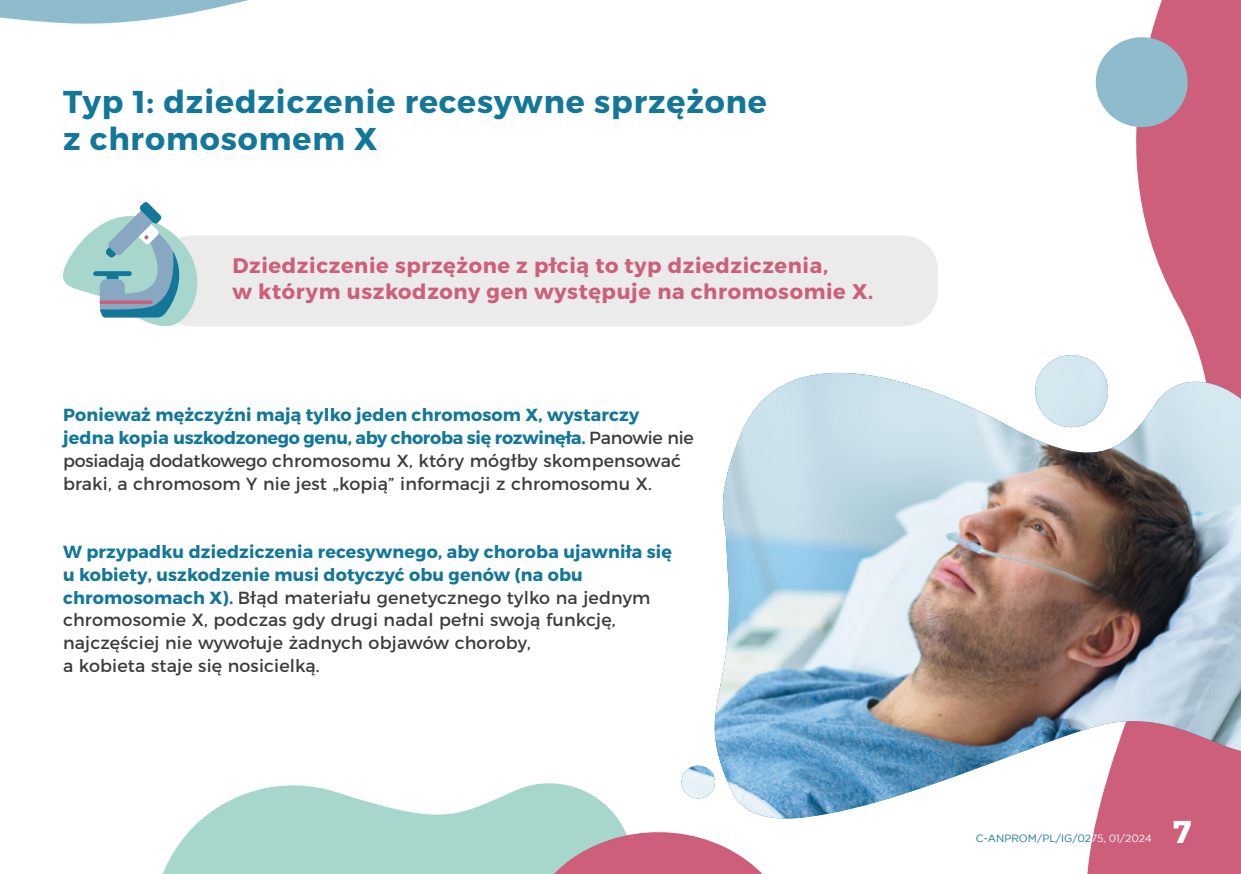
<style>
.page{position:relative;width:1241px;height:874px;background:#fff}
.page>*{position:absolute;margin:0;border:0;box-sizing:border-box;transform-origin:0 0}
.t1{font:700 31.5px/36.8px "Montserrat";letter-spacing:.03em;color:#13779a}
.t2{font:700 31.5px "Montserrat";color:#fff}
.t3{font:700 21px/25.4px "Montserrat";letter-spacing:.03em;color:#cd5f7a}
.t4{font:17.5px/22.8px "Montserrat";letter-spacing:.01em;color:#3c3c3b}
.t5{font:10.5px "Gotham";color:#13779a}
.s1{font-weight:700;color:#13779a}
.s2{color:#fff}
</style>
<div class="page">
<svg style="left:0;top:0;width:249px;height:24px"></svg>
<svg style="left:1087px;top:0;width:153px;height:873px;fill:#cd5f7a"></svg>
<svg style="left:1089px;top:31px;width:104px;height:102px"></svg>
<div style="left:157px;top:235px;width:780px;height:91px;background:#ebebeb;border-radius:35px"></div>
<svg style="left:63px;top:202px;width:135px;height:125px"></svg>
<svg style="left:1087px;top:332px;width:153px;height:23px"></svg>
<img style="left:681px;top:355px;width:559px;height:466px">
<svg style="left:163px;top:783px;width:452px;height:90px;fill:#a6d6cc"></svg>
<svg style="left:502px;top:815px;width:311px;height:58px"></svg>
<h1 class="t1" style="left:63px;top:83px;width:705px">Typ 1: dziedziczenie recesywne sprzężone z chromosomem X</h1>
<p class="t3" style="left:232px;top:253px;width:642px">Dziedziczenie sprzężone z płcią to typ dziedziczenia,<br>w którym uszkodzony gen występuje na chromosomie X.</p>
<p class="t4" style="left:63px;top:402px;width:632px"><span class="s1">Ponieważ mężczyźni mają tylko jeden chromosom X, wystarczy jedna kopia uszkodzonego genu, aby choroba się rozwinęła.</span> Panowie nie posiadają dodatkowego chromosomu X, który mógłby skompensować braki, a chromosom Y nie jest „kopią” informacji z chromosomu X.</p>
<p class="t4" style="left:63px;top:538px;width:610px"><span class="s1">W przypadku dziedziczenia recesywnego, aby choroba ujawniła się u kobiety, uszkodzenie musi dotyczyć obu genów (na obu chromosomach X).</span> Błąd materiału genetycznego tylko na jednym chromosomie X, podczas gdy drugi nadal pełni swoją funkcję, najczęściej nie wywołuje żadnych objawów choroby,<br>a kobieta staje się nosicielką.</p>
<p class="t5" style="left:975px;top:831px;width:178px">C-ANPROM/PL/IG/02<span class="s2">75, 01/2024</span></p>
<h1 class="t2" style="left:1172px;top:811px;width:20px">7</h1>
</div>
